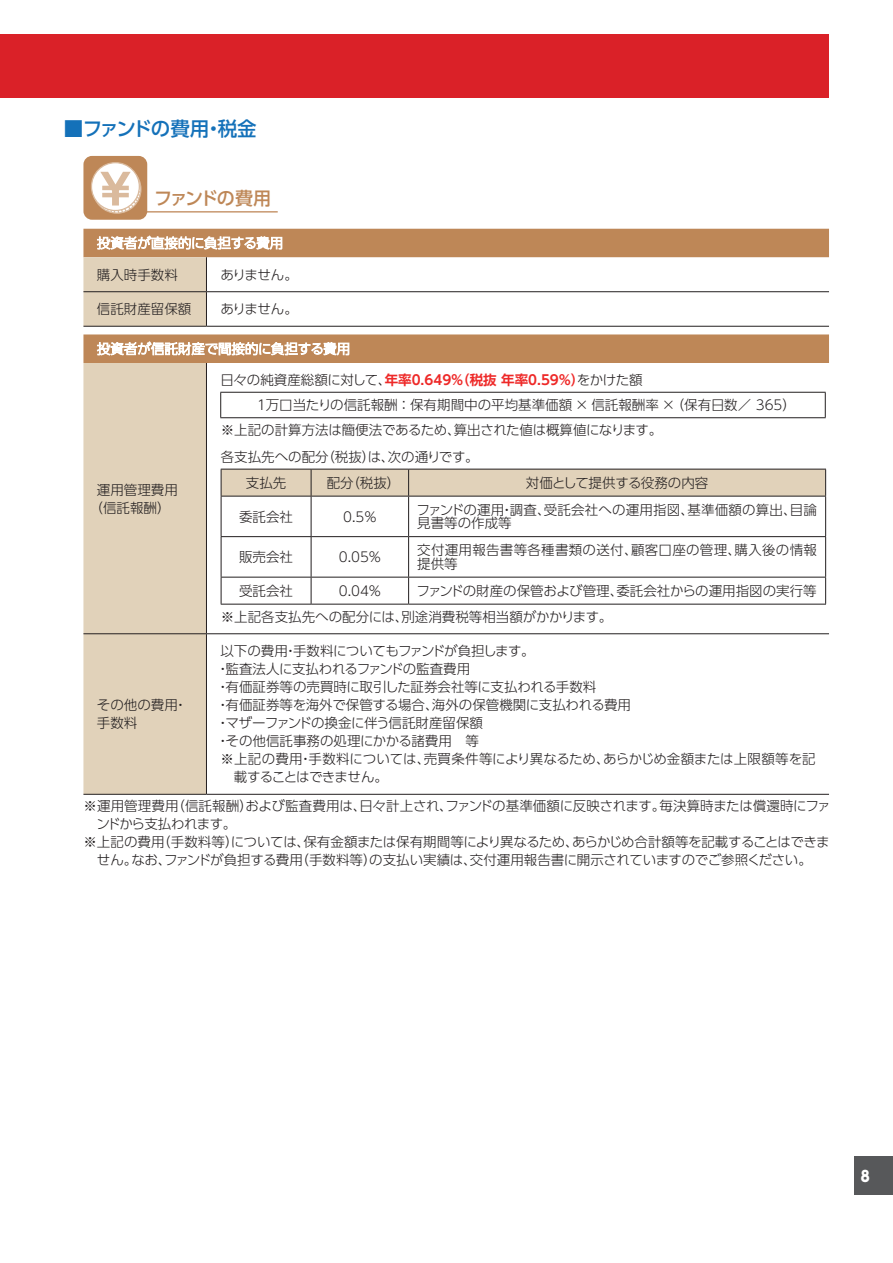
<style>
.page{position:relative;width:893px;height:1263px;background:#fff}
.page>*{position:absolute;margin:0;border:0;box-sizing:border-box;transform-origin:0 0}
.t1{font:500 19.5px "UD Shin Go Pro";letter-spacing:-.06em;color:#1471b9}
.t2{font:500 18px "UD Shin Go Pro";letter-spacing:-.095em;color:#be8757}
.t3{font:800 15px "UD Shin Go Pro";color:#fff;scale:.9 1}
.t4{font:300 13.5px/18px "UD Shin Go Pro";color:#231f20}
.t5{font:300 13.5px "UD Shin Go Pro";letter-spacing:-.02em;color:#231f20}
.t6{font:300 13.5px "UD Shin Go Pro";letter-spacing:-.025em;color:#231f20}
.t7{font:700 13.5px "UD Shin Go Pro De";color:#ee2928}
.t8{font:300 13.5px/13.5px "UD Shin Go Pro";letter-spacing:.02em;color:#231f20}
.t9{font:300 13.5px "UD Shin Go Pro";letter-spacing:-.035em;color:#231f20}
.t10{font:300 13.5px "UD Shin Go Pro";letter-spacing:-.055em;color:#231f20}
.t11{font:300 13.5px "UD Shin Go Pro";letter-spacing:-.05em;color:#231f20}
.s1{font-family:"UD Shin Go Pro";font-weight:300;color:#231f20}
</style>
<div class="page">
<div style="left:855px;top:1157px;width:38px;height:38px;background:#57585a"></div>
<div style="left:83px;top:156px;width:64px;height:64px;background:#be8757;border-radius:9px"></div>
<div style="left:91px;top:163px;width:48px;height:48px;background:#fff;border-radius:50%"></div>
<div style="left:91px;top:162px;width:49px;height:49px;border:1px solid #daba9d;border-radius:50%"></div>
<svg style="left:100px;top:172px;width:42px;height:42px"></svg>
<hr style="left:128px;top:211px;width:150px;height:1px;background:#be8757">
<svg style="left:83px;top:229px;width:746px;height:134px"></svg>
<div style="left:83px;top:257px;width:123px;height:537px;background:#e1d2ba"></div>
<hr style="left:206px;top:257px;width:1px;height:34px;background:#231f20">
<hr style="left:83px;top:291px;width:123px;height:1px;background:#231f20">
<hr style="left:206px;top:291px;width:623px;height:1px;background:#231f20">
<hr style="left:206px;top:292px;width:1px;height:34px;background:#231f20">
<hr style="left:83px;top:326px;width:123px;height:1px;background:#231f20">
<hr style="left:206px;top:326px;width:623px;height:1px;background:#231f20">
<hr style="left:83px;top:633px;width:123px;height:1px;background:#231f20">
<hr style="left:206px;top:633px;width:623px;height:1px;background:#231f20">
<hr style="left:206px;top:634px;width:1px;height:160px;background:#231f20">
<hr style="left:83px;top:794px;width:123px;height:1px;background:#231f20">
<hr style="left:206px;top:794px;width:623px;height:1px;background:#231f20">
<hr style="left:206px;top:363px;width:1px;height:270px;background:#231f20">
<svg style="left:97px;top:235px;width:185px;height:15px"></svg>
<svg style="left:97px;top:341px;width:252px;height:15px"></svg>
<hr style="left:220px;top:392px;width:606px;height:1px;background:#231f20">
<svg style="left:220px;top:393px;width:1px;height:24px"></svg>
<svg style="left:825px;top:393px;width:1px;height:24px"></svg>
<hr style="left:220px;top:417px;width:606px;height:1px;background:#231f20">
<svg style="left:221px;top:469px;width:605px;height:27px;background:#d8cab3"></svg>
<hr style="left:221px;top:496px;width:90px;height:1px;background:#231f20">
<hr style="left:221px;top:496px;width:1px;height:40px;background:#231f20">
<hr style="left:311px;top:496px;width:98px;height:1px;background:#231f20">
<hr style="left:311px;top:496px;width:1px;height:40px;background:#231f20">
<hr style="left:409px;top:496px;width:417px;height:1px;background:#231f20">
<hr style="left:408px;top:496px;width:1px;height:40px;background:#231f20">
<hr style="left:825px;top:496px;width:1px;height:40px;background:#231f20">
<hr style="left:221px;top:536px;width:90px;height:1px;background:#231f20">
<hr style="left:221px;top:537px;width:1px;height:40px;background:#231f20">
<hr style="left:311px;top:536px;width:98px;height:1px;background:#231f20">
<hr style="left:311px;top:537px;width:1px;height:40px;background:#231f20">
<hr style="left:409px;top:536px;width:417px;height:1px;background:#231f20">
<hr style="left:408px;top:537px;width:1px;height:40px;background:#231f20">
<hr style="left:825px;top:537px;width:1px;height:40px;background:#231f20">
<hr style="left:221px;top:577px;width:90px;height:1px;background:#231f20">
<svg style="left:221px;top:577px;width:1px;height:27px"></svg>
<hr style="left:311px;top:577px;width:98px;height:1px;background:#231f20">
<svg style="left:311px;top:577px;width:1px;height:27px"></svg>
<hr style="left:409px;top:577px;width:417px;height:1px;background:#231f20">
<svg style="left:408px;top:577px;width:1px;height:27px"></svg>
<svg style="left:825px;top:577px;width:1px;height:27px"></svg>
<hr style="left:221px;top:604px;width:90px;height:1px;background:#231f20">
<hr style="left:311px;top:604px;width:98px;height:1px;background:#231f20">
<hr style="left:409px;top:604px;width:417px;height:1px;background:#231f20">
<div style="left:0;top:34px;width:823px;height:64px;background:#da2128"></div>
<hr style="left:825px;top:34px;width:4px;height:64px;background:#da2128">
<h1 class="t1" style="left:64px;top:112px;width:194px">■ファンドの費用・税金</h1>
<h2 class="t2" style="left:154px;top:184px;width:118px">ファンドの費用</h2>
<p class="t4" style="left:97px;top:265px;width:82px">購入時手数料</p>
<p class="t4" style="left:220px;top:265px;width:79px">ありません。</p>
<p class="t4" style="left:97px;top:299px;width:96px">信託財産留保額</p>
<p class="t4" style="left:220px;top:299px;width:79px">ありません。</p>
<p class="t4" style="left:90px;top:480px;width:90px;text-align:center">運用管理費用（信託報酬）</p>
<p class="t7" style="left:220px;top:369px;width:424px"><span class="s1">日々の純資産総額に対して、</span>年率0.649％（税抜 年率0.59％）<span class="s1">をかけた額</span></p>
<p class="t4" style="left:221px;top:392px;width:577px;line-height:24.8px;text-indent:34px">１万口当たりの信託報酬 ：保有期間中の平均基準価額 × 信託報酬率 × （保有日数／ 365）※上記の計算方法は簡便法であるため、算出された値は概算値になります。</p>
<p class="t4" style="left:246px;top:443px;width:234px;line-height:26px;text-indent:-25px">各支払先への配分（税抜）は、次の通りです。支払先</p>
<p class="t4" style="left:327px;top:473px;width:75px">配分（税抜）</p>
<p class="t4" style="left:526px;top:473px;width:184px">対価として提供する役務の内容</p>
<p class="t4" style="left:239px;top:507px;width:55px">委託会社</p>
<p class="t4" style="left:343px;top:507px;width:35px">0.5％</p>
<p class="t4" style="left:417px;top:502px;width:402px;line-height:13.5px">ファンドの運用・調査、受託会社への運用指図、基準価額の算出、目論見書等の作成等</p>
<p class="t4" style="left:239px;top:547px;width:55px">販売会社</p>
<p class="t4" style="left:339px;top:547px;width:44px">0.05％</p>
<p class="t8" style="left:417px;top:543px;width:401px">交付運用報告書等各種書類の送付、顧客口座の管理、購入後の情報提供等</p>
<p class="t4" style="left:239px;top:581px;width:55px">受託会社</p>
<p class="t4" style="left:339px;top:581px;width:44px">0.04％</p>
<p class="t4" style="left:221px;top:577px;width:597px;line-height:26px;text-indent:196px">ファンドの財産の保管および管理、委託会社からの運用指図の実行等※上記各支払先への配分には、別途消費税等相当額がかかります。</p>
<p class="t9" style="left:220px;top:640px;width:316px">以下の費用・手数料についてもファンドが負担します。</p>
<p class="t5" style="left:216px;top:658px;width:256px">・監査法人に支払われるファンドの監査費用</p>
<p class="t4" style="left:216px;top:677px;width:382px">・有価証券等の売買時に取引した証券会社等に支払われる手数料</p>
<p class="t4" style="left:216px;top:695px;width:416px">・有価証券等を海外で保管する場合、海外の保管機関に支払われる費用</p>
<p class="t5" style="left:216px;top:712px;width:268px">・マザーファンドの換金に伴う信託財産留保額</p>
<p class="t4" style="left:216px;top:731px;width:264px">・その他信託事務の処理にかかる諸費用　等</p>
<p class="t4" style="left:220px;top:749px;width:597px">※上記の費用・手数料については、売買条件等により異なるため、あらかじめ金額または上限額等を記</p>
<p class="t10" style="left:234px;top:766px;width:156px">載することはできません。</p>
<p class="t4" style="left:83px;top:797px;width:749px">※運用管理費用（信託報酬）および監査費用は、日々計上され、ファンドの基準価額に反映されます。毎決算時または償還時にファ</p>
<p class="t11" style="left:96px;top:813px;width:141px">ンドから支払われます。</p>
<p class="t6" style="left:83px;top:831px;width:748px">※上記の費用（手数料等）については、保有金額または保有期間等により異なるため、あらかじめ合計額等を記載することはできま</p>
<p class="t5" style="left:97px;top:849px;width:716px">せん。なお、ファンドが負担する費用（手数料等）の支払い実績は、交付運用報告書に開示されていますのでご参照ください。</p>
<p class="t4" style="left:97px;top:695px;width:92px">その他の費用・手数料</p>
<p class="t3" style="left:861px;top:1163px;width:11px">8</p>
</div>
